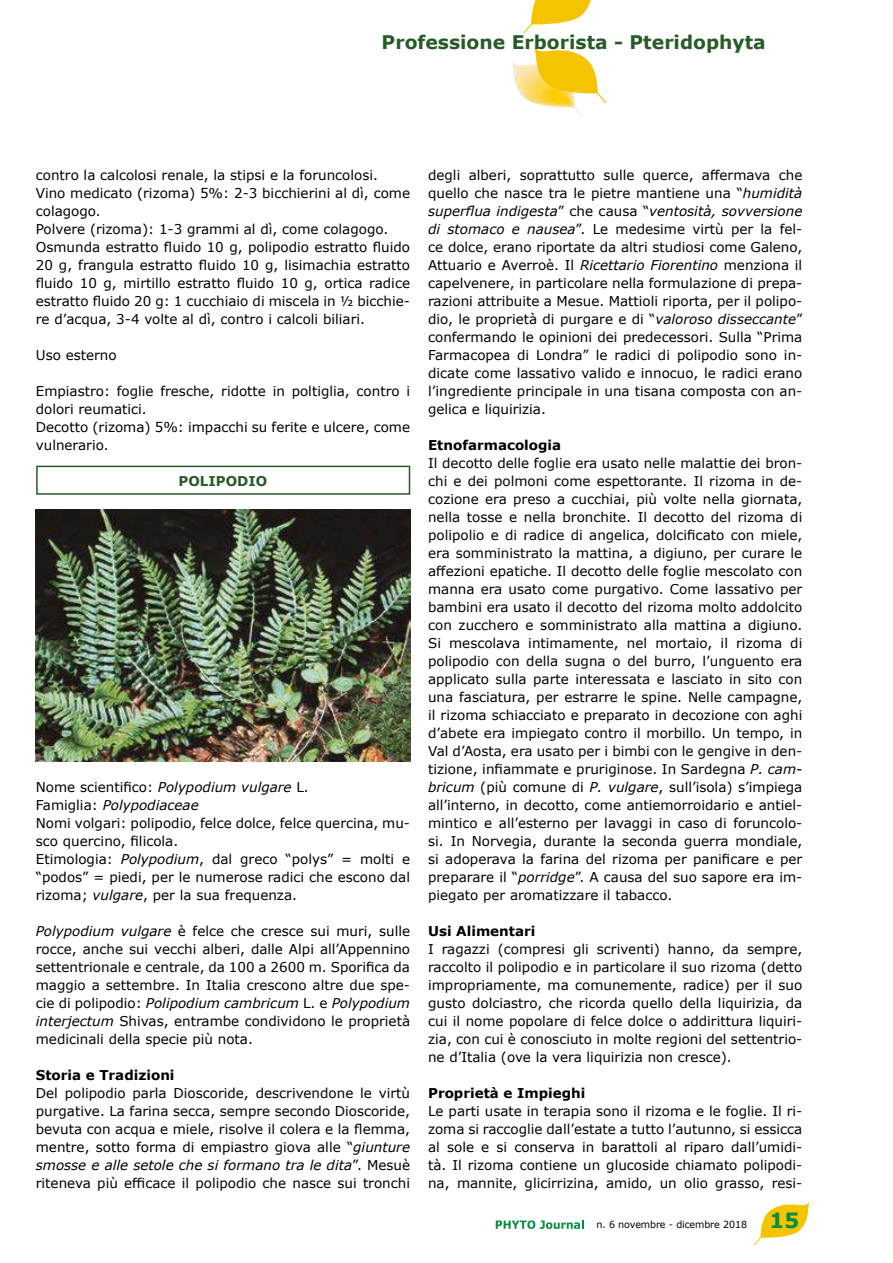
<style>
.page{position:relative;width:893px;height:1263px;background:#fff}
.page>*{position:absolute;margin:0;border:0;box-sizing:border-box;transform-origin:0 0}
.t1{font:700 18.75px "Verdana";color:#285a28}
.t2{font:13.5px/18px "Verdana";color:#000;text-align:justify}
.t3{font:700 13.5px "Verdana";color:#000}
.t4{font:700 13.5px "Verdana";color:#285a28}
.t5{font:9.75px "Verdana";letter-spacing:-.01em;color:#000}
.s1{font-style:italic}
.s2{font-weight:700;font-size:21px;color:#008e3f}
</style>
<div class="page">
<svg style="left:754px;top:1202px;width:55px;height:43px"></svg>
<svg style="left:496px;top:1220px;width:87px;height:9px"></svg>
<svg style="left:523px;top:0;width:68px;height:33px"></svg>
<img style="left:512px;top:62px;width:71px;height:55px">
<svg style="left:534px;top:47px;width:72px;height:56px"></svg>
<div style="left:36px;top:466px;width:374px;height:29px;border:2px solid #285a28"></div>
<img style="left:36px;top:509px;width:374px;height:252px">
<h1 class="t1" style="left:382px;top:29px;width:386px">Professione Erborista - Pteridophyta</h1>
<p class="t2" style="left:36px;top:166px;width:376px;text-align:left">contro la calcolosi renale, la stipsi e la foruncolosi.<br>Vino medicato (rizoma) 5%: 2-3 bicchierini al dì, come colagogo.<br>Polvere (rizoma): 1-3 grammi al dì, come colagogo.<br>Osmunda estratto fluido 10 g, polipodio estratto fluido 20 g, frangula estratto fluido 10 g, lisimachia estratto fluido 10 g, mirtillo estratto fluido 10 g, ortica radice estratto fluido 20 g: 1 cucchiaio di miscela in ½ bicchie&shy;re d’acqua, 3-4 volte al dì, contro i calcoli biliari.</p>
<p class="t2" style="left:36px;top:346px;width:82px">Uso esterno</p>
<p class="t2" style="left:36px;top:382px;width:376px;text-align:left">Empiastro: foglie fresche, ridotte in poltiglia, contro i dolori reumatici.<br>Decotto (rizoma) 5%: impacchi su ferite e ulcere, come vulnerario.</p>
<p class="t4" style="left:179px;top:471px;width:90px">POLIPODIO</p>
<p class="t2" style="left:36px;top:778px;width:376px;text-align:left">Nome scientifico: <span class="s1">Polypodium vulgare</span> L.<br>Famiglia: <span class="s1">Polypodiaceae<br></span>Nomi volgari: polipodio, felce dolce, felce quercina, mu&shy;sco quercino, filicola.<br>Etimologia: <span class="s1">Polypodium</span>, dal greco “polys” = molti e “podos” = piedi, per le numerose radici che escono dal rizoma; <span class="s1">vulgare</span>, per la sua frequenza.</p>
<p class="t2" style="left:36px;top:922px;width:376px"><span class="s1">Polypodium vulgare</span> è felce che cresce sui muri, sulle rocce, anche sui vecchi alberi, dalle Alpi all’Appennino settentrionale e centrale, da 100 a 2600 m. Sporifica da maggio a settembre. In Italia crescono altre due spe&shy;cie di polipodio: <span class="s1">Polipodium cambricum</span> L. e <span class="s1">Polypodium interjectum</span> Shivas, entrambe condividono le proprietà medicinali della specie più nota.</p>
<p class="t3" style="left:36px;top:1065px;width:140px">Storia e Tradizioni</p>
<p class="t2" style="left:36px;top:1084px;width:376px">Del polipodio parla Dioscoride, descrivendone le virtù purgative. La farina secca, sempre secondo Dioscoride, bevuta con acqua e miele, risolve il colera e la flemma, mentre, sotto forma di empiastro giova alle “<span class="s1">giunture smosse e alle setole che si formano tra le dita</span>”. Mesuè riteneva più efficace il polipodio che nasce sui tronchi</p>
<p class="t2" style="left:428px;top:166px;width:376px">degli alberi, soprattutto sulle querce, affermava che quello che nasce tra le pietre mantiene una “<span class="s1">humidità superflua indigesta</span>” che causa “<span class="s1">ventosità, sovversione di stomaco e nausea</span>”. Le medesime virtù per la fel&shy;ce dolce, erano riportate da altri studiosi come Galeno, Attuario e Averroè. Il <span class="s1">Ricettario Fiorentino</span> menziona il capelvenere, in particolare nella formulazione di prepa&shy;razioni attribuite a Mesue. Mattioli riporta, per il polipo&shy;dio, le proprietà di purgare e di “<span class="s1">valoroso disseccante</span>” confermando le opinioni dei predecessori. Sulla “Prima Farmacopea di Londra” le radici di polipodio sono in&shy;dicate come lassativo valido e innocuo, le radici erano l’ingrediente principale in una tisana composta con an&shy;gelica e liquirizia.</p>
<p class="t3" style="left:428px;top:435px;width:135px">Etnofarmacologia</p>
<p class="t2" style="left:428px;top:454px;width:376px">Il decotto delle foglie era usato nelle malattie dei bron&shy;chi e dei polmoni come espettorante. Il rizoma in de&shy;cozione era preso a cucchiai, più volte nella giornata, nella tosse e nella bronchite. Il decotto del rizoma di polipolio e di radice di angelica, dolcificato con miele, era somministrato la mattina, a digiuno, per curare le affezioni epatiche. Il decotto delle foglie mescolato con manna era usato come purgativo. Come lassativo per bambini era usato il decotto del rizoma molto addolcito con zucchero e somministrato alla mattina a digiuno.<br>Si mescolava intimamente, nel mortaio, il rizoma di polipodio con della sugna o del burro, l’unguento era applicato sulla parte interessata e lasciato in sito con una fasciatura, per estrarre le spine. Nelle campagne, il rizoma schiacciato e preparato in decozione con aghi d’abete era impiegato contro il morbillo. Un tempo, in Val d’Aosta, era usato per i bimbi con le gengive in den&shy;tizione, infiammate e pruriginose. In Sardegna <span class="s1">P. cam&shy;bricum</span> (più comune di <span class="s1">P. vulgare</span>, sull’isola) s’impiega all’interno, in decotto, come antiemorroidario e antiel&shy;mintico e all’esterno per lavaggi in caso di foruncolo&shy;si. In Norvegia, durante la seconda guerra mondiale, si adoperava la farina del rizoma per panificare e per preparare il “<span class="s1">porridge</span>”. A causa del suo sapore era im&shy;piegato per aromatizzare il tabacco.</p>
<p class="t3" style="left:428px;top:921px;width:109px">Usi Alimentari</p>
<p class="t2" style="left:428px;top:940px;width:376px">I ragazzi (compresi gli scriventi) hanno, da sempre, raccolto il polipodio e in particolare il suo rizoma (detto impropriamente, ma comunemente, radice) per il suo gusto dolciastro, che ricorda quello della liquirizia, da cui il nome popolare di felce dolce o addirittura liquiri&shy;zia, con cui è conosciuto in molte regioni del settentrio&shy;ne d’Italia (ove la vera liquirizia non cresce).</p>
<p class="t3" style="left:428px;top:1083px;width:159px">Proprietà e Impieghi</p>
<p class="t2" style="left:428px;top:1102px;width:376px">Le parti usate in terapia sono il rizoma e le foglie. Il ri&shy;zoma si raccoglie dall’estate a tutto l’autunno, si essicca al sole e si conserva in barattoli al riparo dall’umidi&shy;tà. Il rizoma contiene un glucoside chiamato polipodi&shy;na, mannite, glicirrizina, amido, un olio grasso, resi-</p>
<p class="t5" style="left:596px;top:1217px;width:205px">n. 6 novembre - dicembre 2018 <span class="s2">15</span></p>
</div>
